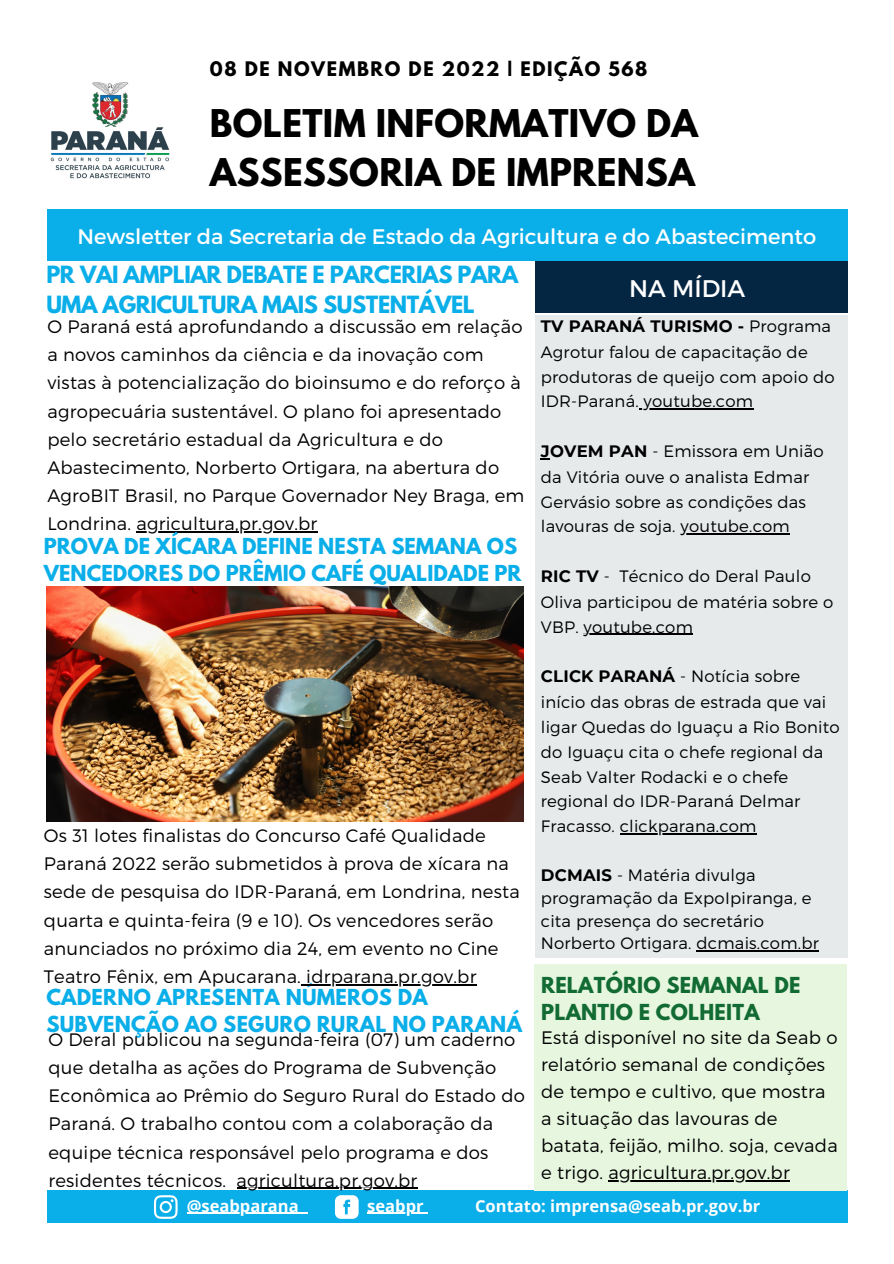
<style>
.page{position:relative;width:894px;height:1264px;background:#fff}
.page>*{position:absolute;margin:0;border:0;box-sizing:border-box;transform-origin:0 0}
.t1{font:700 33.9px/48.3px "League Spartan";letter-spacing:.01em;color:#000}
.t2{font:24px "Montserrat";color:#fff}
.t3{font:700 21px/29.2px "League Spartan";letter-spacing:-.02em;color:#0aaee9}
.t4{font:21px "Montserrat";color:#fff}
.t5{font:700 19.5px/27px "League Spartan";letter-spacing:.005em;color:#0aaee9}
.t6{font:700 19.5px/27px "League Spartan";letter-spacing:.015em;color:#116b32}
.t7{font:300 18px/28.2px "Montserrat";letter-spacing:.015em;color:#000}
.t8{font:700 17.85px "League Spartan";letter-spacing:.09em;color:#000}
.t9{font:300 16.5px/25.2px "Montserrat";letter-spacing:.015em;color:#000}
.t10{font:700 16.5px "Open Sans";color:#fff}
.s1{font-weight:700}
</style>
<div class="page">
<div style="left:47px;top:209px;width:800px;height:52px;background:#0aaee9"></div>
<div style="left:47px;top:1189px;width:800px;height:33px;background:#0aaee9"></div>
<div style="left:535px;top:315px;width:312px;height:642px;background:#e6eaeb"></div>
<div style="left:535px;top:261px;width:312px;height:52px;background:#052642"></div>
<img style="left:50px;top:82px;width:120px;height:97px">
<hr style="left:187px;top:1212px;width:111px;height:1px;background:#fff">
<hr style="left:367px;top:1212px;width:56px;height:1px;background:#fff">
<svg style="left:154px;top:1195px;width:23px;height:23px"></svg>
<svg style="left:335px;top:1195px;width:23px;height:23px"></svg>
<div style="left:534px;top:964px;width:312px;height:226px;background:#e6f6df"></div>
<img style="left:46px;top:586px;width:477px;height:235px">
<hr style="left:638px;top:408px;width:115px;height:1px;background:#000">
<hr style="left:680px;top:533px;width:109px;height:1px;background:#000">
<hr style="left:583px;top:633px;width:110px;height:2px;background:#000">
<hr style="left:619px;top:833px;width:137px;height:1px;background:#000">
<hr style="left:696px;top:950px;width:122px;height:1px;background:#000">
<hr style="left:136px;top:531px;width:181px;height:1px;background:#000">
<hr style="left:236px;top:1187px;width:181px;height:1px;background:#000">
<hr style="left:608px;top:1180px;width:181px;height:1px;background:#000">
<hr style="left:301px;top:984px;width:175px;height:1px;background:#000">
<p class="t8" style="left:210px;top:60px;width:439px">08 DE NOVEMBRO DE 2022 | EDIÇÃO 568</p>
<h1 class="t1" style="left:210px;top:104px;width:489px">BOLETIM INFORMATIVO DA<br>ASSESSORIA DE IMPRENSA</h1>
<p class="t4" style="left:77px;top:223px;width:740px">Newsletter da Secretaria de Estado da Agricultura e do Abastecimento</p>
<h2 class="t2" style="left:629px;top:273px;width:117px">NA MÍDIA</h2>
<p class="t3" style="left:46px;top:263px;width:473px">PR VAI AMPLIAR DEBATE E PARCERIAS PARA<br>UMA AGRICULTURA MAIS SUSTENTÁVEL</p>
<p class="t7" style="left:47px;top:311px;width:478px">O Paraná está aprofundando a discussão em relação a novos caminhos da ciência e da inovação com vistas à potencialização do bioinsumo e do reforço à agropecuária sustentável. O plano foi apresentado pelo secretário estadual da Agricultura e do Abastecimento, Norberto Ortigara, na abertura do AgroBIT Brasil, no Parque Governador Ney Braga, em Londrina. agricultura,pr.gov.br</p>
<p class="t9" style="left:540px;top:312px;width:295px"><span class="s1">TV PARANÁ TURISMO -</span> Programa<br>Agrotur falou de capacitação de produtoras de queijo com apoio do<br>IDR-Paraná. youtube.com</p>
<p class="t9" style="left:540px;top:437px;width:284px"><span class="s1">JOVEM PAN</span> - Emissora em União da Vitória ouve o analista Edmar<br>Gervásio sobre as condições das lavouras de soja. youtube.com</p>
<p class="t9" style="left:540px;top:562px;width:294px"><span class="s1">RIC TV</span> - Técnico do Deral Paulo<br>Oliva participou de matéria sobre o<br>VBP. youtube.com</p>
<p class="t9" style="left:540px;top:663px;width:300px"><span class="s1">CLICK PARANÁ</span> - Notícia sobre início das obras de estrada que vai ligar Quedas do Iguaçu a Rio Bonito do Iguaçu cita o chefe regional da<br>Seab Valter Rodacki e o chefe regional do IDR-Paraná Delmar<br>Fracasso. clickparana.com</p>
<p class="t9" style="left:540px;top:862px;width:279px;line-height:23px"><span class="s1">DCMAIS</span> - Matéria divulga programação da ExpoIpiranga, e cita presença do secretário<br>Norberto Ortigara. dcmais.com.br</p>
<p class="t5" style="left:44px;top:534px;width:479px">PROVA DE XÍCARA DEFINE NESTA SEMANA OS<br>VENCEDORES DO PRÊMIO CAFÉ QUALIDADE PR</p>
<p class="t7" style="left:44px;top:820px;width:477px">Os 31 lotes finalistas do Concurso Café Qualidade Paraná 2022 serão submetidos à prova de xícara na sede de pesquisa do IDR-Paraná, em Londrina, nesta quarta e quinta-feira (9 e 10). Os vencedores serão anunciados no próximo dia 24, em evento no Cine Teatro Fênix, em Apucarana. idrparana.pr.gov.br</p>
<p class="t6" style="left:541px;top:974px;width:261px">RELATÓRIO SEMANAL DE<br>PLANTIO E COLHEITA</p>
<p class="t5" style="left:46px;top:986px;width:477px">CADERNO APRESENTA NÚMEROS DA<br>SUBVENÇÃO AO SEGURO RURAL NO PARANÁ</p>
<p class="t7" style="left:48px;top:1024px;width:478px">O Deral publicou na segunda-feira (07) um caderno que detalha as ações do Programa de Subvenção Econômica ao Prêmio do Seguro Rural do Estado do Paraná. O trabalho contou com a colaboração da equipe técnica responsável pelo programa e dos residentes técnicos. agricultura,pr,gov,br</p>
<p class="t7" style="left:541px;top:1023px;width:298px;line-height:27px">Está disponível no site da Seab o relatório semanal de condições de tempo e cultivo, que mostra a situação das lavouras de batata, feijão, milho. soja, cevada e trigo. agricultura.pr.gov.br</p>
<p class="t10" style="left:187px;top:1193px;width:113px">@seabparana</p>
<p class="t10" style="left:367px;top:1193px;width:58px">seabpr</p>
<p class="t10" style="left:475px;top:1193px;width:287px">Contato: imprensa@seab.pr.gov.br</p>
</div>
